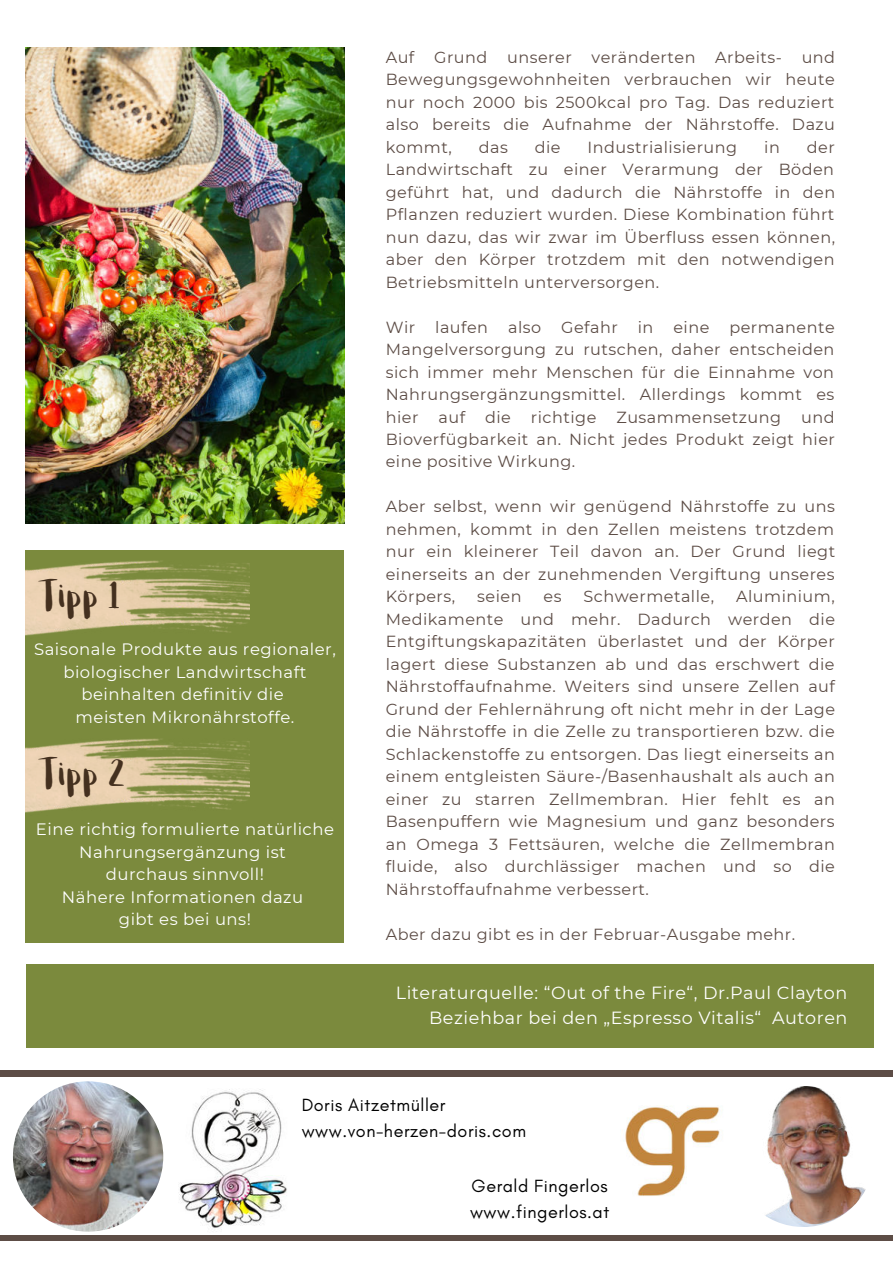
<style>
.page{position:relative;width:893px;height:1264px;background:#fff}
.page>*{position:absolute;margin:0;border:0;box-sizing:border-box;transform-origin:0 0}
.t1{font:31.05px "Aloja Extended";color:#44301f}
.t2{font:18px/25.8px "Glacial Indifference";letter-spacing:.03em;color:#000}
.t3{font:17.55px/24.8px "Montserrat";letter-spacing:.03em;color:#fff;text-align:right}
.t4{font:16.5px/22.5px "Montserrat";letter-spacing:.03em;color:#fff;text-align:center}
.t5{font:16.05px/22.5px "Montserrat";letter-spacing:.03em;color:#5d4d46;text-align:justify}
</style>
<div class="page">
<div style="left:0;top:1235px;width:892px;height:5px;background:#5d4d46"></div>
<img style="left:26px;top:48px;width:318px;height:475px">
<div style="left:26px;top:550px;width:318px;height:392px;background:#7b8a3d"></div>
<img style="left:13px;top:1081px;width:150px;height:150px;border-radius:50%">
<img style="left:179px;top:1089px;width:108px;height:141px">
<img style="left:590px;top:1076px;width:164px;height:120px">
<div style="left:0;top:1070px;width:892px;height:6px;background:#5d4d46"></div>
<img style="left:732px;top:1085px;width:141px;height:141px;border-radius:50%">
<div style="left:26px;top:963px;width:847px;height:84px;background:#7b8a3d"></div>
<img style="left:26px;top:560px;width:224px;height:76px">
<img style="left:26px;top:738px;width:224px;height:75px">
<h1 class="t1" style="left:43px;top:579px;width:81px">Tipp 1</h1>
<p class="t4" style="left:34px;top:637px;width:303px">Saisonale Produkte aus regionaler, biologischer Landwirtschaft beinhalten definitiv die<br>meisten Mikronährstoffe.</p>
<h1 class="t1" style="left:43px;top:757px;width:86px">Tipp 2</h1>
<p class="t4" style="left:36px;top:817px;width:299px">Eine richtig formulierte natürliche<br>Nahrungsergänzung ist<br>durchaus sinnvoll!<br>Nähere Informationen dazu<br>gibt es bei uns!</p>
<p class="t5" style="left:386px;top:45px;width:451px">Auf Grund unserer veränderten Arbeits- und Bewegungsgewohnheiten verbrauchen wir heute nur noch 2000 bis 2500kcal pro Tag. Das reduziert also bereits die Aufnahme der Nährstoffe. Dazu kommt,</p>
<p class="t5" style="left:386px;top:135px;width:451px;text-indent:421px">der Landwirtschaft zu einer Verarmung der Böden geführt hat, und dadurch die Nährstoffe in den Pflanzen reduziert wurden. Diese Kombination führt nun dazu, das wir zwar im Überfluss essen können, aber den Körper trotzdem mit den notwendigen Betriebsmitteln unterversorgen.</p>
<p class="t5" style="left:386px;top:315px;width:450px">Wir laufen also Gefahr in eine permanente Mangelversorgung zu rutschen, daher entscheiden sich immer mehr Menschen für die Einnahme von Nahrungsergänzungsmittel. Allerdings kommt es hier auf die richtige Zusammensetzung und Bioverfügbarkeit an. Nicht jedes Produkt zeigt hier eine positive Wirkung.</p>
<p class="t5" style="left:386px;top:495px;width:451px">Aber selbst, wenn wir genügend Nährstoffe zu uns nehmen, kommt in den Zellen meistens trotzdem nur ein kleinerer Teil davon an. Der Grund liegt einerseits an der zunehmenden Vergiftung unseres Körpers,</p>
<p class="t5" style="left:478px;top:135px;width:31px">das</p>
<p class="t5" style="left:535px;top:135px;width:27px">die</p>
<p class="t5" style="left:587px;top:135px;width:151px">Industrialisierung</p>
<p class="t5" style="left:764px;top:135px;width:17px">in</p>
<p class="t5" style="left:386px;top:585px;width:451px;text-indent:350px">Aluminium, Medikamente und mehr. Dadurch werden die Entgiftungskapazitäten überlastet und der Körper lagert diese Substanzen ab und das erschwert die Nährstoffaufnahme. Weiters sind unsere Zellen auf Grund der Fehlernährung oft nicht mehr in der Lage die Nährstoffe in die Zelle zu transportieren bzw. die Schlackenstoffe zu entsorgen. Das liegt einerseits an einem entgleisten Säure-/Basenhaushalt als auch an einer zu starren Zellmembran. Hier fehlt es an Basenpuffern wie Magnesium und ganz besonders an Omega 3 Fettsäuren, welche die Zellmembran fluide, also durchlässiger machen und so die Nährstoffaufnahme verbessert.</p>
<p class="t5" style="left:386px;top:922px;width:411px">Aber dazu gibt es in der Februar-Ausgabe mehr.</p>
<p class="t5" style="left:477px;top:585px;width:46px">seien</p>
<p class="t5" style="left:543px;top:585px;width:19px">es</p>
<p class="t5" style="left:583px;top:585px;width:132px">Schwermetalle,</p>
<p class="t3" style="left:396px;top:980px;width:453px">Literaturquelle: “Out of the Fire“, Dr.Paul Clayton<br>Beziehbar bei den „Espresso Vitalis“ Autoren</p>
<p class="t2" style="left:301px;top:1092px;width:226px">Doris Aitzetmüller www.von-herzen-doris.com</p>
<p class="t2" style="left:470px;top:1173px;width:141px">Gerald Fingerlos www.fingerlos.at</p>
</div>
